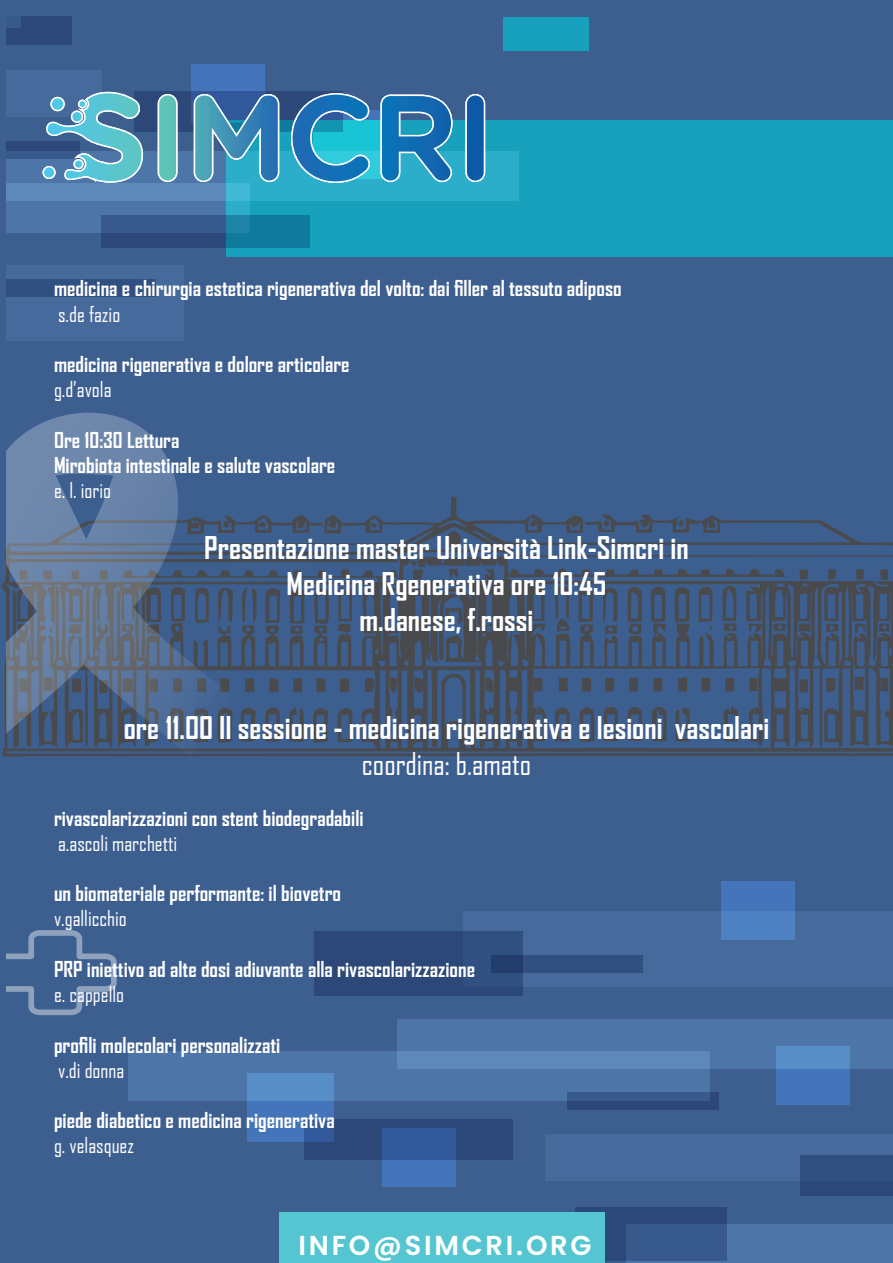
<style>
.page{position:relative;width:893px;height:1263px;background:#3d5f90}
.page>*{position:absolute;margin:0;border:0;box-sizing:border-box;transform-origin:0 0}
.Stile_di_paragrafo_2{font:700 30px "Agency FB";color:#fff}
.t1{font:30px "Agency FB";color:#fff}
.t2{font:600 27.45px "Poppins";letter-spacing:.1em;color:#fff}
.Stile_di_paragrafo_2-2{font:700 21px/25.2px "Agency FB";color:#fff}
.t3{font:21px "Agency FB";color:#fff}
.s1{font-weight:400}
</style>
<div class="page">
<svg style="left:1px;top:496px;width:892px;height:260px"></svg>
<svg style="left:602px;top:519px;width:9px;height:9px"></svg>
<svg style="left:677px;top:518px;width:9px;height:11px"></svg>
<svg style="left:259px;top:521px;width:7px;height:7px"></svg>
<svg style="left:369px;top:523px;width:8px;height:7px"></svg>
<svg style="left:445px;top:528px;width:18px;height:22px"></svg>
<svg style="left:410px;top:556px;width:55px;height:24px"></svg>
<svg style="left:484px;top:569px;width:11px;height:11px"></svg>
<svg style="left:799px;top:569px;width:9px;height:11px"></svg>
<svg style="left:828px;top:569px;width:8px;height:11px"></svg>
<svg style="left:856px;top:569px;width:8px;height:11px"></svg>
<svg style="left:880px;top:569px;width:8px;height:11px"></svg>
<svg style="left:265px;top:587px;width:15px;height:36px"></svg>
<svg style="left:314px;top:586px;width:16px;height:39px"></svg>
<svg style="left:578px;top:585px;width:15px;height:37px"></svg>
<svg style="left:674px;top:586px;width:15px;height:36px"></svg>
<svg style="left:241px;top:586px;width:17px;height:38px"></svg>
<svg style="left:445px;top:607px;width:21px;height:17px"></svg>
<svg style="left:555px;top:585px;width:15px;height:46px"></svg>
<svg style="left:337px;top:588px;width:16px;height:44px"></svg>
<svg style="left:627px;top:586px;width:15px;height:49px"></svg>
<svg style="left:651px;top:585px;width:16px;height:50px"></svg>
<svg style="left:722px;top:584px;width:14px;height:47px"></svg>
<svg style="left:748px;top:624px;width:13px;height:9px"></svg>
<svg style="left:774px;top:623px;width:12px;height:8px"></svg>
<svg style="left:799px;top:623px;width:11px;height:8px"></svg>
<svg style="left:826px;top:624px;width:13px;height:9px"></svg>
<svg style="left:855px;top:624px;width:11px;height:10px"></svg>
<svg style="left:879px;top:623px;width:11px;height:9px"></svg>
<svg style="left:289px;top:587px;width:15px;height:47px"></svg>
<svg style="left:602px;top:585px;width:16px;height:49px"></svg>
<svg style="left:698px;top:585px;width:15px;height:45px"></svg>
<div style="left:245px;top:678px;width:9px;height:14px;background:#494a4d"></div>
<svg style="left:269px;top:678px;width:10px;height:14px"></svg>
<svg style="left:293px;top:678px;width:9px;height:14px"></svg>
<svg style="left:316px;top:678px;width:10px;height:14px"></svg>
<div style="left:340px;top:678px;width:9px;height:14px;background:#494a4d"></div>
<svg style="left:365px;top:677px;width:10px;height:15px"></svg>
<svg style="left:559px;top:678px;width:9px;height:13px"></svg>
<svg style="left:582px;top:677px;width:9px;height:15px"></svg>
<svg style="left:605px;top:678px;width:9px;height:14px"></svg>
<svg style="left:629px;top:677px;width:9px;height:15px"></svg>
<div style="left:654px;top:678px;width:8px;height:13px;background:#494a4d"></div>
<svg style="left:678px;top:677px;width:9px;height:15px"></svg>
<svg style="left:701px;top:677px;width:9px;height:15px"></svg>
<svg style="left:725px;top:678px;width:9px;height:14px"></svg>
<svg style="left:826px;top:678px;width:9px;height:14px"></svg>
<div style="left:855px;top:677px;width:8px;height:13px;background:#494a4d"></div>
<svg style="left:486px;top:674px;width:8px;height:18px"></svg>
<svg style="left:534px;top:678px;width:8px;height:13px"></svg>
<svg style="left:749px;top:678px;width:8px;height:13px"></svg>
<div style="left:799px;top:679px;width:9px;height:13px;background:#494a4d"></div>
<div style="left:880px;top:678px;width:8px;height:13px;background:#494a4d"></div>
<svg style="left:240px;top:706px;width:16px;height:36px"></svg>
<svg style="left:265px;top:706px;width:15px;height:35px"></svg>
<svg style="left:312px;top:706px;width:16px;height:37px"></svg>
<svg style="left:337px;top:705px;width:15px;height:37px"></svg>
<svg style="left:555px;top:706px;width:15px;height:35px"></svg>
<svg style="left:580px;top:707px;width:15px;height:35px"></svg>
<svg style="left:604px;top:704px;width:15px;height:37px"></svg>
<svg style="left:627px;top:705px;width:15px;height:36px"></svg>
<svg style="left:652px;top:705px;width:15px;height:36px"></svg>
<svg style="left:289px;top:707px;width:15px;height:34px"></svg>
<svg style="left:675px;top:707px;width:15px;height:34px"></svg>
<svg style="left:724px;top:706px;width:15px;height:35px"></svg>
<div style="left:226px;top:121px;width:667px;height:136px;background:#17a1bc"></div>
<div style="left:128px;top:1051px;width:582px;height:50px;background:#4e75a7"></div>
<div style="left:397px;top:1019px;width:496px;height:49px;background:linear-gradient(to bottom,#4a70a2,#5b84b5)"></div>
<div style="left:627px;top:1224px;width:266px;height:39px;background:#4e75a7"></div>
<div style="left:463px;top:911px;width:430px;height:76px;background:#466a9c"></div>
<div style="left:546px;top:1134px;width:347px;height:47px;background:#466a9c"></div>
<div style="left:248px;top:1073px;width:86px;height:69px;background:linear-gradient(to bottom,#5a92ca,#3d6ab3)"></div>
<div style="left:776px;top:1047px;width:73px;height:58px;background:linear-gradient(to bottom,#5890c9,#3e6cb4)"></div>
<div style="left:721px;top:882px;width:73px;height:58px;background:#497abd"></div>
<div style="left:382px;top:1129px;width:73px;height:58px;background:#4474b9"></div>
<svg style="left:575px;top:1207px;width:152px;height:53px;background:#315182"></svg>
<div style="left:491px;top:955px;width:152px;height:18px;background:#315082"></div>
<div style="left:567px;top:1092px;width:151px;height:18px;background:linear-gradient(to right,#315182,#304f80)"></div>
<div style="left:314px;top:932px;width:209px;height:64px;background:#2b4878"></div>
<svg style="left:305px;top:1119px;width:208px;height:41px;background:#2c4d84"></svg>
<div style="left:801px;top:1155px;width:92px;height:41px;background:#315082"></div>
<svg style="left:6px;top:151px;width:513px;height:50px;background:#33a1c2"></svg>
<svg style="left:6px;top:183px;width:244px;height:50px;background:#5281b1"></svg>
<div style="left:6px;top:265px;width:178px;height:76px;background:#466a9c"></div>
<div style="left:6px;top:71px;width:95px;height:46px;background:#466a9c"></div>
<svg style="left:371px;top:110px;width:9px;height:69px"></svg>
<div style="left:192px;top:65px;width:73px;height:58px;background:#4474b9"></div>
<svg style="left:6px;top:17px;width:66px;height:28px;background:#2c4979"></svg>
<div style="left:6px;top:279px;width:150px;height:18px;background:#315082"></div>
<svg style="left:6px;top:141px;width:37px;height:18px"></svg>
<svg style="left:101px;top:215px;width:209px;height:33px"></svg>
<svg style="left:144px;top:91px;width:198px;height:41px;background:#294d7e"></svg>
<div style="left:279px;top:1212px;width:326px;height:51px;background:#55c6d1"></div>
<svg style="left:6px;top:930px;width:111px;height:85px"></svg>
<div style="left:503px;top:17px;width:85px;height:34px;background:#17a1bc"></div>
<svg style="left:6px;top:413px;width:233px;height:343px"></svg>
<svg style="left:290px;top:92px;width:81px;height:92px;background:#3196c0"></svg>
<svg style="left:157px;top:93px;width:21px;height:90px;background:#76c3bf"></svg>
<svg style="left:193px;top:93px;width:87px;height:90px;background:#4b92b9"></svg>
<svg style="left:380px;top:94px;width:73px;height:89px;background:#328abd"></svg>
<svg style="left:465px;top:94px;width:21px;height:89px;background:#3a7bb7"></svg>
<svg style="left:43px;top:91px;width:101px;height:93px"></svg>
<p class="Stile_di_paragrafo_2-2" style="left:54px;top:275px;width:569px">medicina e chirurgia estetica rigenerativa del volto: dai filler al tessuto adiposo <span class="s1">s.de fazio</span></p>
<p class="Stile_di_paragrafo_2-2" style="left:54px;top:351px;width:297px">medicina rigenerativa e dolore articolare</p>
<p class="t3" style="left:54px;top:377px;width:59px">g.d’avola</p>
<p class="Stile_di_paragrafo_2-2" style="left:54px;top:427px;width:127px">Ore 10:30 Lettura</p>
<p class="Stile_di_paragrafo_2-2" style="left:54px;top:452px;width:283px">Mirobiota intestinale e salute vascolare</p>
<p class="t3" style="left:54px;top:477px;width:59px">e. l. iorio</p>
<p class="Stile_di_paragrafo_2" style="left:204px;top:529px;width:486px">Presentazione master Università Link-Simcri in</p>
<p class="Stile_di_paragrafo_2" style="left:287px;top:565px;width:321px">Medicina Rgenerativa ore 10:45</p>
<p class="Stile_di_paragrafo_2" style="left:360px;top:601px;width:175px">m.danese, f.rossi</p>
<p class="Stile_di_paragrafo_2" style="left:124px;top:709px;width:647px">ore 11.00 II sessione - medicina rigenerativa e lesioni vascolari</p>
<p class="t1" style="left:362px;top:746px;width:171px">coordina: b.amato</p>
<p class="Stile_di_paragrafo_2-2" style="left:54px;top:805px;width:311px">rivascolarizzazioni con stent biodegradabili</p>
<p class="t3" style="left:58px;top:830px;width:121px">a.ascoli marchetti</p>
<p class="Stile_di_paragrafo_2-2" style="left:54px;top:880px;width:289px">un biomateriale performante: il biovetro</p>
<p class="t3" style="left:54px;top:906px;width:74px">v.gallicchio</p>
<p class="Stile_di_paragrafo_2-2" style="left:54px;top:956px;width:423px">PRP iniettivo ad alte dosi adiuvante alla rivascolarizzazione</p>
<p class="t3" style="left:54px;top:981px;width:72px">e. cappello</p>
<p class="Stile_di_paragrafo_2-2" style="left:54px;top:1031px;width:228px">profili molecolari personalizzati</p>
<p class="t3" style="left:58px;top:1057px;width:68px">v.di donna</p>
<p class="Stile_di_paragrafo_2-2" style="left:54px;top:1107px;width:282px">piede diabetico e medicina rigenerativa</p>
<p class="t3" style="left:54px;top:1133px;width:82px">g. velasquez</p>
<h2 class="t2" style="left:299px;top:1229px;width:294px">INFO@SIMCRI.ORG</h2>
</div>
